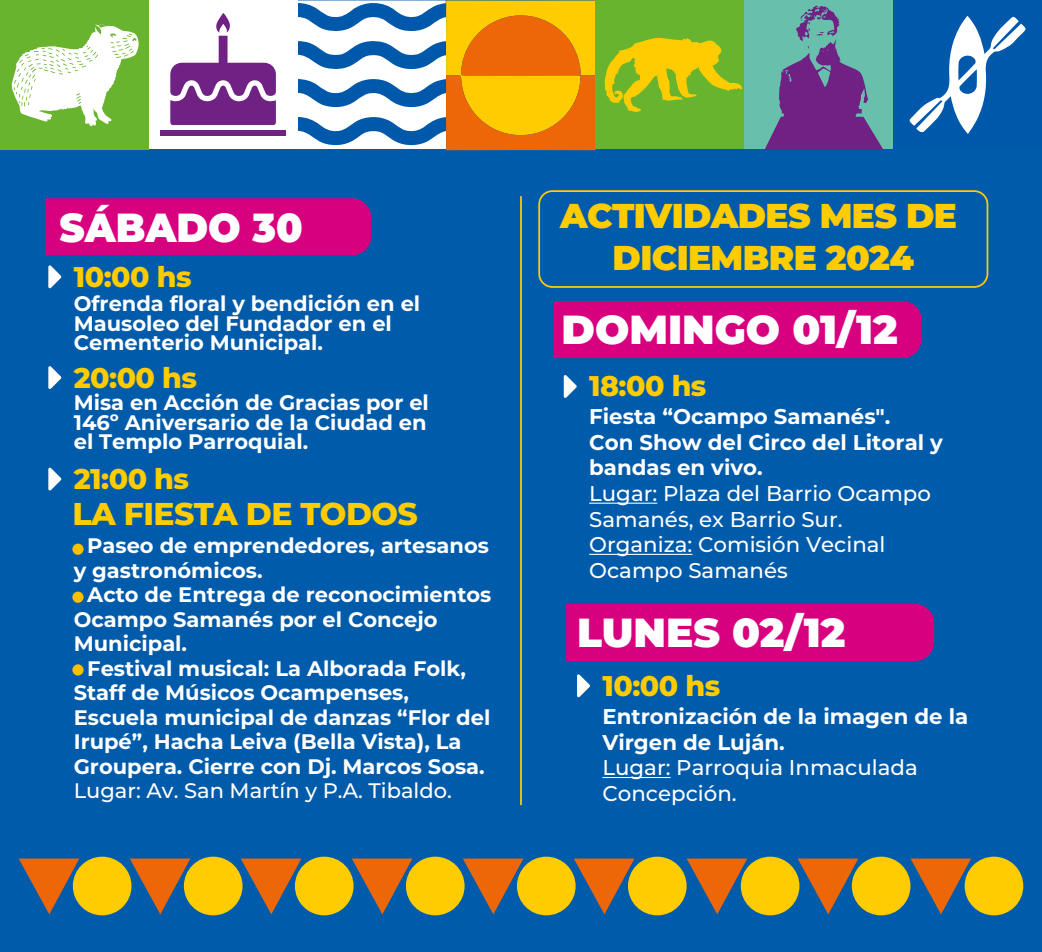
<style>
.page{position:relative;width:1042px;height:952px;background:#fff}
.page>*{position:absolute;margin:0;border:0;box-sizing:border-box;transform-origin:0 0}
.t1{font:900 40.43px "Montserrat";color:#fff}
.t2{font:900 40.43px "Montserrat";color:#fff;scale:.95 1}
.t3{font:900 34.48px/41.3px "Montserrat";letter-spacing:-.02em;color:#ffcc01;text-align:center}
.t4{font:800 31.5px "Montserrat";letter-spacing:-.02em;color:#ffcc01}
.t5{font:800 28.35px "Montserrat";letter-spacing:-.02em;color:#ffcc01}
.t6{font:500 21.35px/25.6px "Montserrat";color:#fff}
.t7{font:700 21.35px/25.6px "Montserrat";color:#fff}
.t8{font:700 21px/24.5px "Montserrat";color:#fff}
.t9{font:500 21px "Montserrat";color:#fff}
.s1{color:#fcc000}
</style>
<div class="page">
<div style="left:0;top:0;width:1042px;height:951px;background:#005baa"></div>
<svg style="left:19px;top:858px;width:60px;height:56px"></svg>
<div style="left:73px;top:856px;width:58px;height:59px;background:#ffcc01;border-radius:29px"></div>
<svg style="left:130px;top:858px;width:60px;height:56px"></svg>
<div style="left:184px;top:856px;width:58px;height:59px;background:#ffcc01;border-radius:29px"></div>
<svg style="left:241px;top:858px;width:60px;height:56px"></svg>
<div style="left:295px;top:856px;width:58px;height:59px;background:#ffcc01;border-radius:29px"></div>
<svg style="left:352px;top:858px;width:60px;height:56px"></svg>
<div style="left:406px;top:856px;width:58px;height:59px;background:#ffcc01;border-radius:29px"></div>
<svg style="left:463px;top:858px;width:60px;height:56px"></svg>
<div style="left:517px;top:856px;width:58px;height:59px;background:#ffcc01;border-radius:29px"></div>
<svg style="left:574px;top:858px;width:60px;height:56px"></svg>
<div style="left:628px;top:856px;width:58px;height:59px;background:#ffcc01;border-radius:29px"></div>
<svg style="left:686px;top:858px;width:61px;height:56px"></svg>
<div style="left:741px;top:856px;width:58px;height:59px;background:#ffcc01;border-radius:29px"></div>
<svg style="left:797px;top:858px;width:61px;height:56px"></svg>
<div style="left:852px;top:856px;width:58px;height:59px;background:#ffcc01;border-radius:29px"></div>
<svg style="left:910px;top:858px;width:61px;height:56px"></svg>
<div style="left:964px;top:856px;width:59px;height:59px;background:#ffcc01;border-radius:29px"></div>
<div style="left:553px;top:301px;width:368px;height:57px;background:#d7007f"></div>
<div style="left:566px;top:603px;width:368px;height:58px;background:#d7007f"></div>
<svg style="left:564px;top:375px;width:13px;height:23px"></svg>
<hr style="left:589px;top:502px;width:68px;height:1px;background:#fff">
<hr style="left:589px;top:553px;width:103px;height:1px;background:#fff">
<div style="left:744px;top:0;width:149px;height:149px;background:#68bfac"></div>
<div style="left:0;top:0;width:149px;height:149px;background:#68b42e"></div>
<svg style="left:12px;top:24px;width:127px;height:102px"></svg>
<div style="left:595px;top:1px;width:149px;height:148px;background:#68b42e"></div>
<svg style="left:909px;top:16px;width:117px;height:118px"></svg>
<svg style="left:297px;top:0;width:298px;height:150px"></svg>
<div style="left:149px;top:0;width:148px;height:149px;background:#fff"></div>
<div style="left:160px;top:131px;width:126px;height:5px;background:#6f2184"></div>
<svg style="left:170px;top:13px;width:106px;height:112px"></svg>
<svg style="left:604px;top:5px;width:279px;height:144px"></svg>
<svg style="left:577px;top:674px;width:13px;height:23px"></svg>
<hr style="left:602px;top:776px;width:68px;height:1px;background:#fff">
<div style="left:538px;top:190px;width:450px;height:98px;border:2px solid #ffcc01;border-radius:13px"></div>
<hr style="left:520px;top:196px;width:2px;height:609px;background:#ffcc01">
<div style="left:45px;top:198px;width:326px;height:57px;background:#d7007f"></div>
<svg style="left:48px;top:467px;width:13px;height:24px"></svg>
<svg style="left:48px;top:366px;width:13px;height:23px"></svg>
<svg style="left:48px;top:265px;width:13px;height:24px"></svg>
<div style="left:72px;top:543px;width:12px;height:11px;background:#fcc000;border-radius:50%"></div>
<div style="left:72px;top:591px;width:12px;height:11px;background:#fcc000;border-radius:50%"></div>
<div style="left:72px;top:664px;width:12px;height:11px;background:#fcc000;border-radius:50%"></div>
<h1 class="t2" style="left:59px;top:197px;width:258px">SÁBADO 30</h1>
<h3 class="t5" style="left:74px;top:256px;width:119px">10:00 hs</h3>
<p class="t8" style="left:74px;top:293px;width:348px;line-height:19.2px">Ofrenda floral y bendición en el<br>Mausoleo del Fundador en el<br>Cementerio Municipal.</p>
<p class="t8" style="left:74px;top:392px;width:357px;line-height:19.2px;text-align:justify">Misa en Acción de Gracias por el 146º Aniversario de la Ciudad en el Templo Parroquial.</p>
<h3 class="t5" style="left:74px;top:357px;width:125px">20:00 hs</h3>
<h3 class="t5" style="left:74px;top:458px;width:117px">21:00 hs</h3>
<h3 class="t4" style="left:72px;top:490px;width:347px">LA FIESTA DE TODOS</h3>
<p class="t8" style="left:74px;top:532px;width:417px"><span class="s1">•</span> Paseo de emprendedores, artesanos y gastronómicos.</p>
<p class="t8" style="left:74px;top:581px;width:419px"><span class="s1">•</span> Acto de Entrega de reconocimientos<br>Ocampo Samanés por el Concejo<br>Municipal.</p>
<p class="t8" style="left:74px;top:654px;width:418px"><span class="s1">•</span> Festival musical: La Alborada Folk, Staff de Músicos Ocampenses, Escuela municipal de danzas “Flor del Irupé”, Hacha Leiva (Bella Vista), La Groupera. Cierre con Dj. Marcos Sosa.</p>
<p class="t9" style="left:74px;top:776px;width:380px">Lugar: Av. San Martín y P.A. Tibaldo.</p>
<h2 class="t3" style="left:560px;top:193px;width:398px">ACTIVIDADES MES DE<br>DICIEMBRE 2024</h2>
<h1 class="t1" style="left:561px;top:299px;width:337px">DOMINGO 01/12</h1>
<h3 class="t5" style="left:589px;top:365px;width:119px">18:00 hs</h3>
<p class="t7" style="left:589px;top:403px;width:355px">Fiesta “Ocampo Samanés".<br>Con Show del Circo del Litoral y bandas en vivo.</p>
<p class="t6" style="left:589px;top:479px;width:343px">Lugar: Plaza del Barrio Ocampo<br>Samanés, ex Barrio Sur.<br>Organiza: Comisión Vecinal<br>Ocampo Samanés</p>
<h1 class="t1" style="left:577px;top:602px;width:270px">LUNES 02/12</h1>
<h3 class="t5" style="left:602px;top:665px;width:119px">10:00 hs</h3>
<p class="t7" style="left:602px;top:702px;width:367px">Entronización de la imagen de la<br>Virgen de Luján.</p>
<p class="t6" style="left:602px;top:754px;width:317px">Lugar: Parroquia Inmaculada<br>Concepción.</p>
</div>
